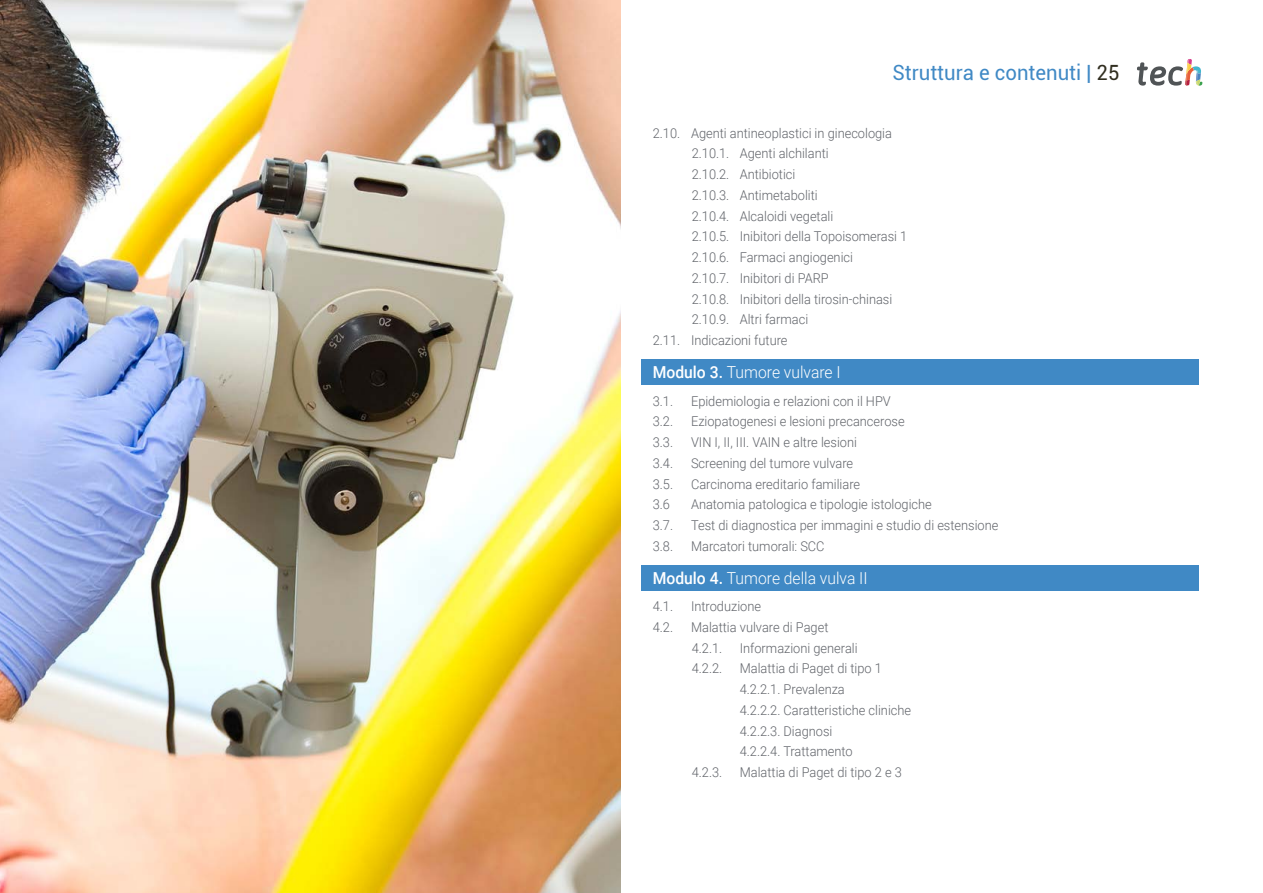
<style>
.page{position:relative;width:1263px;height:893px;background:#fff}
.page>*{position:absolute;margin:0;border:0;box-sizing:border-box;transform-origin:0 0}
.t1{font:21px "Roboto";color:#4089c5}
.t2{font:300 16.5px "Roboto";color:#fff;scale:.95 1}
.t3{font:300 13.5px/20.7px "Roboto";color:#61646a;scale:.95 1}
.s1{color:#312e20}
.s2{font-weight:500}
</style>
<div class="page">
<img style="left:0;top:0;width:621px;height:893px">
<div style="left:642px;top:360px;width:557px;height:25px;background:#4089c5"></div>
<div style="left:642px;top:565px;width:557px;height:25px;background:#4089c5"></div>
<svg style="left:1137px;top:59px;width:65px;height:27px"></svg>
<h1 class="t1" style="left:892px;top:57px;width:229px">Struttura e contenuti | <span class="s1">25</span></h1>
<p class="t3" style="left:653px;top:122px;width:253px">2.10. Agenti antineoplastici in ginecologia</p>
<p class="t3" style="left:692px;top:143px;width:146px">2.10.1. Agenti alchilanti</p>
<p class="t3" style="left:692px;top:164px;width:111px">2.10.2. Antibiotici</p>
<p class="t3" style="left:692px;top:184px;width:134px">2.10.3. Antimetaboliti</p>
<p class="t3" style="left:692px;top:205px;width:151px">2.10.4. Alcaloidi vegetali</p>
<p class="t3" style="left:692px;top:226px;width:228px">2.10.5. Inibitori della Topoisomerasi 1</p>
<p class="t3" style="left:692px;top:247px;width:171px">2.10.6. Farmaci angiogenici</p>
<p class="t3" style="left:692px;top:267px;width:146px">2.10.7. Inibitori di PARP</p>
<p class="t3" style="left:692px;top:288px;width:213px">2.10.8. Inibitori della tirosin-chinasi</p>
<p class="t3" style="left:692px;top:309px;width:124px">2.10.9. Altri farmaci</p>
<p class="t3" style="left:653px;top:330px;width:143px">2.11. Indicazioni future</p>
<p class="t2" style="left:653px;top:361px;width:199px"><span class="s2">Modulo 3.</span> Tumore vulvare I</p>
<p class="t3" style="left:653px;top:390px;width:23px">3.1.</p>
<p class="t3" style="left:691px;top:390px;width:212px">Epidemiologia e relazioni con il HPV</p>
<p class="t3" style="left:653px;top:411px;width:23px">3.2.</p>
<p class="t3" style="left:691px;top:411px;width:226px">Eziopatogenesi e lesioni precancerose</p>
<p class="t3" style="left:653px;top:431px;width:23px">3.3.</p>
<p class="t3" style="left:691px;top:431px;width:176px">VIN I, II, III. VAIN e altre lesioni</p>
<p class="t3" style="left:653px;top:452px;width:23px">3.4.</p>
<p class="t3" style="left:691px;top:452px;width:172px">Screening del tumore vulvare</p>
<p class="t3" style="left:653px;top:473px;width:23px">3.5.</p>
<p class="t3" style="left:691px;top:473px;width:180px">Carcinoma ereditario familiare</p>
<p class="t3" style="left:653px;top:494px;width:20px">3.6</p>
<p class="t3" style="left:691px;top:494px;width:255px">Anatomia patologica e tipologie istologiche</p>
<p class="t3" style="left:653px;top:514px;width:23px">3.7.</p>
<p class="t3" style="left:691px;top:514px;width:325px">Test di diagnostica per immagini e studio di estensione</p>
<p class="t3" style="left:653px;top:535px;width:23px">3.8.</p>
<p class="t3" style="left:691px;top:535px;width:142px">Marcatori tumorali: SCC</p>
<p class="t2" style="left:653px;top:566px;width:228px"><span class="s2">Modulo 4.</span> Tumore della vulva II</p>
<p class="t3" style="left:653px;top:595px;width:23px">4.1.</p>
<p class="t3" style="left:691px;top:595px;width:75px">Introduzione</p>
<p class="t3" style="left:653px;top:616px;width:23px">4.2.</p>
<p class="t3" style="left:691px;top:616px;width:146px">Malattia vulvare di Paget<br>4.2.1.</p>
<p class="t3" style="left:740px;top:637px;width:126px">Informazioni generali</p>
<p class="t3" style="left:692px;top:658px;width:34px">4.2.2.</p>
<p class="t3" style="left:740px;top:658px;width:182px">Malattia di Paget di tipo 1<br>4.2.2.1. Prevalenza<br>4.2.2.2. Caratteristiche cliniche<br>4.2.2.3. Diagnosi<br>4.2.2.4. Trattamento</p>
<p class="t3" style="left:692px;top:761px;width:34px">4.2.3.</p>
<p class="t3" style="left:740px;top:761px;width:172px">Malattia di Paget di tipo 2 e 3</p>
</div>
